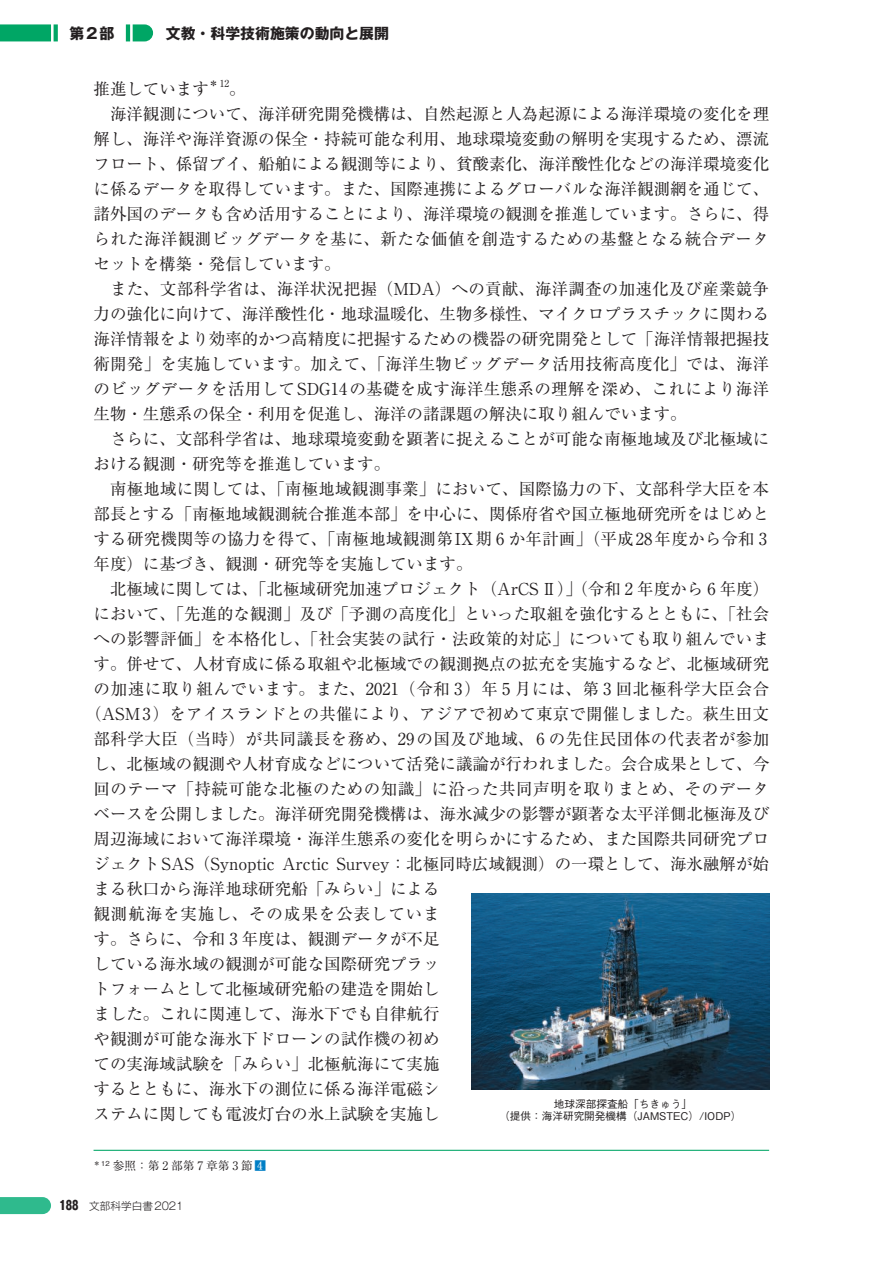
<style>
.page{position:relative;width:893px;height:1263px;background:#fff}
.page>*{position:absolute;margin:0;border:0;box-sizing:border-box;transform-origin:0 0}
.t1{font:16.5px "Ryumin Pr 6 N";color:#231f20}
.t2{font:16.5px "Ryumin Pr 6 N";letter-spacing:.025em;color:#231f20}
.t3{font:16.5px "Ryumin Pr 6 N";letter-spacing:.02em;color:#231f20}
.t4{font:16.5px "Ryumin Pr 6 N";letter-spacing:.04em;color:#231f20}
.t5{font:16.5px "Ryumin Pr 6 N";letter-spacing:.03em;color:#231f20}
.t6{font:16.5px "Ryumin Pr 6 N";letter-spacing:.055em;color:#231f20}
.t7{font:700 14.85px "Gothic MB101 Pr 6 N";color:#231f20}
.t8{font:11.7px "Ryumin Pr 6 N";color:#231f20}
.t9{font:500 10.65px/12.8px "Gothic BBB Pr 6 N";color:#231f20;text-align:center}
.t10{font:300 10.65px "Gothic MB101 Pr 6 N";color:#231f20}
.t11{font:9.6px "Ryumin Pro";color:#231f20}
.s1{color:#007ec5}
.s2{font-weight:700;font-size:12.75px}
</style>
<div class="page">
<hr style="left:94px;top:1150px;width:675px;height:1px;background:#00a665">
<img style="left:471px;top:894px;width:298px;height:196px">
<svg style="left:0;top:1197px;width:51px;height:17px"></svg>
<svg style="left:0;top:24px;width:153px;height:17px"></svg>
<p class="t7" style="left:69px;top:21px;width:46px">第2部</p>
<p class="t7" style="left:166px;top:21px;width:225px">文教・科学技術施策の動向と展開</p>
<p class="t1" style="left:94px;top:76px;width:117px">推進しています</p>
<p class="t11" style="left:209px;top:76px;width:22px">＊12</p>
<p class="t1" style="left:229px;top:76px;width:18px">。</p>
<p class="t1" style="left:110px;top:101px;width:661px">海洋観測について、海洋研究開発機構は、自然起源と人為起源による海洋環境の変化を理</p>
<p class="t1" style="left:94px;top:126px;width:677px">解し、海洋や海洋資源の保全・持続可能な利用、地球環境変動の解明を実現するため、漂流</p>
<p class="t1" style="left:94px;top:151px;width:677px">フロート、係留ブイ、船舶による観測等により、貧酸素化、海洋酸性化などの海洋環境変化</p>
<p class="t1" style="left:94px;top:176px;width:677px">に係るデータを取得しています。また、国際連携によるグローバルな海洋観測網を通じて、</p>
<p class="t1" style="left:94px;top:201px;width:677px">諸外国のデータも含め活用することにより、海洋環境の観測を推進しています。さらに、得</p>
<p class="t2" style="left:94px;top:226px;width:677px">られた海洋観測ビッグデータを基に、新たな価値を創造するための基盤となる統合データ</p>
<p class="t1" style="left:94px;top:251px;width:249px">セットを構築・発信しています。</p>
<p class="t1" style="left:110px;top:276px;width:660px">また、文部科学省は、海洋状況把握（MDA）への貢献、海洋調査の加速化及び産業競争</p>
<p class="t1" style="left:94px;top:301px;width:677px">力の強化に向けて、海洋酸性化・地球温暖化、生物多様性、マイクロプラスチックに関わる</p>
<p class="t1" style="left:94px;top:326px;width:677px">海洋情報をより効率的かつ高精度に把握するための機器の研究開発として「海洋情報把握技</p>
<p class="t1" style="left:94px;top:351px;width:677px">術開発」を実施しています。加えて、「海洋生物ビッグデータ活用技術高度化」では、海洋</p>
<p class="t3" style="left:94px;top:376px;width:677px">のビッグデータを活用してSDG14の基礎を成す海洋生態系の理解を深め、これにより海洋</p>
<p class="t1" style="left:94px;top:401px;width:595px">生物・生態系の保全・利用を促進し、海洋の諸課題の解決に取り組んでいます。</p>
<p class="t1" style="left:110px;top:426px;width:661px">さらに、文部科学省は、地球環境変動を顕著に捉えることが可能な南極地域及び北極域に</p>
<p class="t1" style="left:94px;top:451px;width:298px">おける観測・研究等を推進しています。</p>
<p class="t1" style="left:110px;top:476px;width:660px">南極地域に関しては、「南極地域観測事業」において、国際協力の下、文部科学大臣を本</p>
<p class="t1" style="left:94px;top:501px;width:677px">部長とする「南極地域観測統合推進本部」を中心に、関係府省や国立極地研究所をはじめと</p>
<p class="t1" style="left:94px;top:526px;width:675px">する研究機関等の協力を得て、「南極地域観測第IX期 6 か年計画」（平成28年度から令和 3</p>
<p class="t1" style="left:94px;top:551px;width:380px">年度）に基づき、観測・研究等を実施しています。</p>
<p class="t1" style="left:110px;top:576px;width:661px">北極域に関しては、「北極域研究加速プロジェクト（ArCSⅡ）」（令和 2 年度から 6 年度）</p>
<p class="t1" style="left:94px;top:601px;width:677px">において、「先進的な観測」及び「予測の高度化」といった取組を強化するとともに、「社会</p>
<p class="t1" style="left:94px;top:626px;width:677px">への影響評価」を本格化し、「社会実装の試行・法政策的対応」についても取り組んでいま</p>
<p class="t1" style="left:94px;top:651px;width:677px">す。併せて、人材育成に係る取組や北極域での観測拠点の拡充を実施するなど、北極域研究</p>
<p class="t4" style="left:94px;top:676px;width:677px">の加速に取り組んでいます。また、2021（令和 3）年 5 月には、第 3 回北極科学大臣会合</p>
<p class="t1" style="left:85px;top:701px;width:685px">（ASM3）をアイスランドとの共催により、アジアで初めて東京で開催しました。萩生田文</p>
<p class="t5" style="left:94px;top:726px;width:677px">部科学大臣（当時）が共同議長を務め、29の国及び地域、6 の先住民団体の代表者が参加</p>
<p class="t1" style="left:94px;top:751px;width:677px">し、北極域の観測や人材育成などについて活発に議論が行われました。会合成果として、今</p>
<p class="t2" style="left:94px;top:776px;width:677px">回のテーマ「持続可能な北極のための知識」に沿った共同声明を取りまとめ、そのデータ</p>
<p class="t1" style="left:94px;top:801px;width:677px">ベースを公開しました。海洋研究開発機構は、海氷減少の影響が顕著な太平洋側北極海及び</p>
<p class="t1" style="left:94px;top:825px;width:677px">周辺海域において海洋環境・海洋生態系の変化を明らかにするため、また国際共同研究プロ</p>
<p class="t1" style="left:94px;top:850px;width:677px">ジェクトSAS（Synoptic Arctic Survey：北極同時広域観測）の一環として、海氷融解が始</p>
<p class="t1" style="left:94px;top:875px;width:348px">まる秋口から海洋地球研究船「みらい」による</p>
<p class="t6" style="left:94px;top:900px;width:348px">観測航海を実施し、その成果を公表していま</p>
<p class="t1" style="left:94px;top:925px;width:348px">す。さらに、令和 3 年度は、観測データが不足</p>
<p class="t1" style="left:94px;top:950px;width:348px">している海氷域の観測が可能な国際研究プラッ</p>
<p class="t1" style="left:94px;top:975px;width:348px">トフォームとして北極域研究船の建造を開始し</p>
<p class="t1" style="left:94px;top:1000px;width:348px">ました。これに関連して、海氷下でも自律航行</p>
<p class="t1" style="left:94px;top:1025px;width:348px">や観測が可能な海氷下ドローンの試作機の初め</p>
<p class="t1" style="left:94px;top:1050px;width:348px">ての実海域試験を「みらい」北極航海にて実施</p>
<p class="t1" style="left:94px;top:1075px;width:348px">するとともに、海氷下の測位に係る海洋電磁シ</p>
<p class="t1" style="left:94px;top:1100px;width:348px">ステムに関しても電波灯台の氷上試験を実施し</p>
<p class="t8" style="left:94px;top:1156px;width:174px"><sup>＊12</sup> 参照：第 2 部第 7 章第 3 節<span class="s1">4</span></p>
<p class="t9" style="left:499px;top:1096px;width:244px">地球深部探査船「ちきゅう」<br>（提供：海洋研究開発機構（JAMSTEC）/IODP）</p>
<p class="t10" style="left:60px;top:1197px;width:125px"><span class="s2">188</span>　文部科学白書2021</p>
</div>
